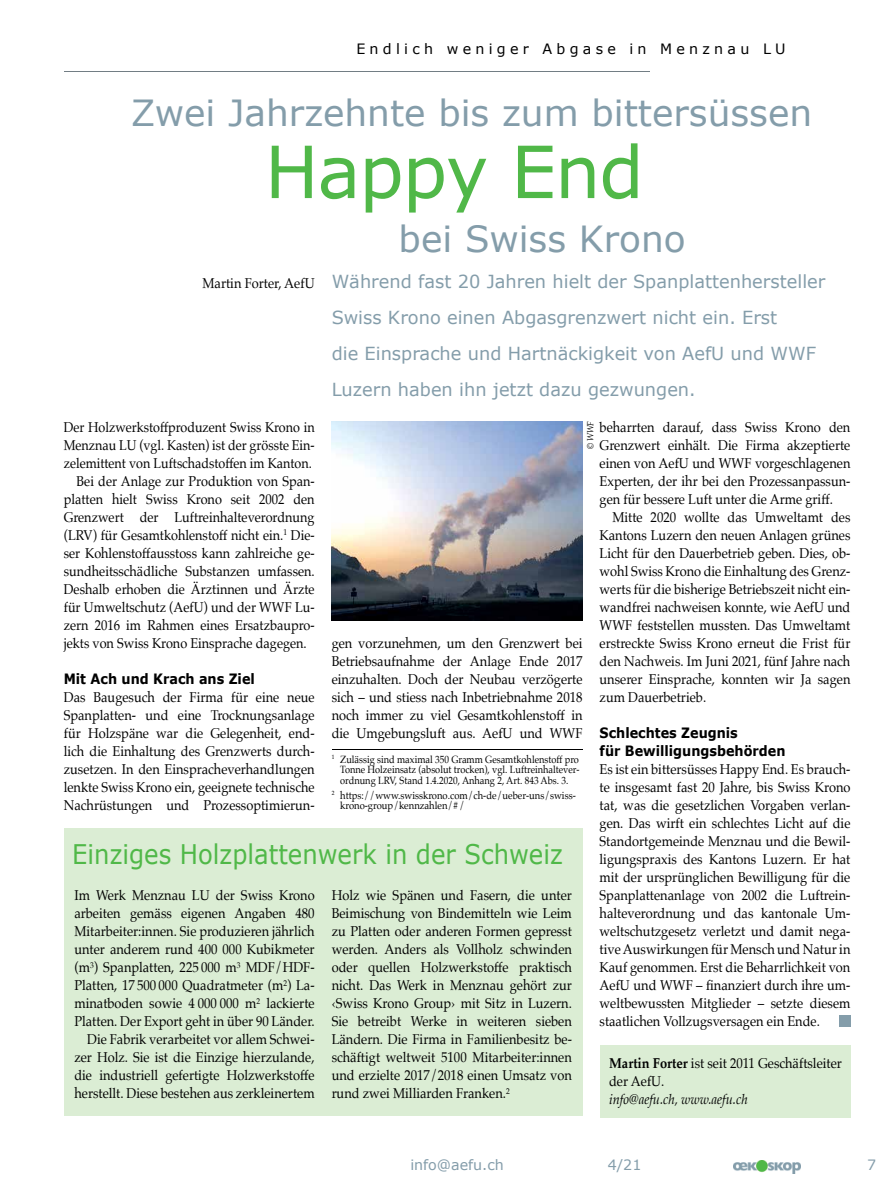
<style>
.page{position:relative;width:893px;height:1191px;background:#fff}
.page>*{position:absolute;margin:0;border:0;box-sizing:border-box;transform-origin:0 0}
.t1{font:72px "Verdana";letter-spacing:-.02em;color:#50b848}
.t2{font:36px "Verdana";color:#849daa}
.t3{font:27px "Verdana";color:#50b848;scale:.9 1}
.t4{font:18px/36px "Verdana";color:#849daa}
.t5{font:14.25px/18px "Palatino";color:#000;text-align:justify;scale:.9 1}
.t6{font:14.25px "Palatino";color:#000;scale:.89 1}
.t7{font:14.25px "Palatino";color:#000;scale:.88 1}
.t8{font:700 14.25px/18px "Verdana";color:#000;scale:.9 1}
.t9{font:14.25px "Verdana";letter-spacing:.3em;color:#000}
.t10{font:italic 14.25px "Palatino";color:#000;scale:.9 1}
.t11{font:14.25px "Verdana";color:#849daa}
.t12{font:10.5px/10.5px "Palatino";color:#000;text-align:justify;scale:.88 1}
.t13{font:10.5px/10.5px "Palatino";color:#000;scale:.9 1}
.t14{font:italic 9px "Palatino";color:#000;scale:.9 1}
.s1{font-weight:700}
</style>
<div class="page">
<img style="left:733px;top:1160px;width:67px;height:13px">
<hr style="left:64px;top:71px;width:585px;height:1px;background:#727d84">
<hr style="left:332px;top:749px;width:251px;height:1px;background:#000">
<div style="left:600px;top:1044px;width:250px;height:73px;background:#dbedd4"></div>
<div style="left:839px;top:1015px;width:11px;height:11px;background:#849daa"></div>
<div style="left:64px;top:828px;width:519px;height:287px;background:#dbedd4"></div>
<img style="left:332px;top:421px;width:251px;height:199px">
<p class="t9" style="left:356px;top:40px;width:431px">Endlich weniger Abgase in Menznau LU</p>
<h2 class="t2" style="left:131px;top:90px;width:683px">Zwei Jahrzehnte bis zum bittersüssen</h2>
<h1 class="t1" style="left:265px;top:126px;width:381px">Happy End</h1>
<h2 class="t2" style="left:399px;top:216px;width:288px">bei Swiss Krono</h2>
<p class="t4" style="left:332px;top:264px;width:495px">Während fast 20 Jahren hielt der Spanplattenhersteller Swiss Krono einen Abgasgrenzwert nicht ein. Erst<br>die Einsprache und Hartnäckigkeit von AefU und WWF Luzern haben ihn jetzt dazu gezwungen.</p>
<p class="t5" style="left:202px;top:274px;width:126px">Martin Forter, AefU</p>
<p class="t5" style="left:600px;top:418px;width:280px">beharr ten darauf, dass Swiss Krono den Grenzwert einhält. Die Firma akzeptierte einen von AefU und WWF vorgeschlagenen Experten, der ihr bei den Prozessanpassun&shy;gen für bessere Luft unter die Arme griff.</p>
<p class="t5" style="left:600px;top:508px;width:280px;text-indent:13px">Mitte 2020 wollte das Umweltamt des Kantons Luzern den neuen Anlagen grünes Licht für den Dauerbetrieb geben. Dies, ob&shy;wohl Swiss Krono die Einhaltung des Grenz&shy;werts für die bisherige Betriebszeit nicht ein&shy;wandfrei nachweisen konnte, wie AefU und WWF feststellen mussten. Das Umweltamt erstreckte Swiss Krono erneut die Frist für den Nachweis. Im Juni 2021, fünf Jahre nach unserer Einsprache, konnten wir Ja sagen zum Dauerbetrieb.</p>
<p class="t8" style="left:600px;top:723px;width:208px">Schlechtes Zeugnis<br>für Bewilligungsbehörden</p>
<p class="t5" style="left:600px;top:760px;width:280px">Es ist ein bittersüsses Happy End. Es brauch&shy;te insgesamt fast 20 Jahre, bis Swiss Krono tat, was die gesetzlichen Vorgaben verlan&shy;gen. Das wirft ein schlechtes Licht auf die Standortgemeinde Menznau und die Bewil&shy;ligungspraxis des Kantons Luzern. Er hat mit der ursprünglichen Bewilligung für die Spanplattenanlage von 2002 die Luftrein&shy;halteverordnung und das kantonale Um&shy;weltschutzgesetz verletzt und damit nega&shy;tive Auswirkungen für Mensch und Natur in Kauf genommen. Erst die Beharrlichkeit von AefU und WWF – finanziert durch ihre um&shy;weltbewussten Mitglieder – setzte diesem staatlichen Vollzugsversagen ein Ende.</p>
<p class="t14" style="left:583px;top:449px;width:32px;rotate:-90deg">© WWF</p>
<p class="t7" style="left:64px;top:415px;width:287px">Der Holzwerkstoffproduzent Swiss Krono in</p>
<p class="t7" style="left:64px;top:433px;width:287px">Menznau LU (vgl. Kasten) ist der grösste Ein-</p>
<p class="t7" style="left:64px;top:451px;width:283px">zelemittent von Luftschadstoffen im Kanton.</p>
<p class="t6" style="left:77px;top:469px;width:269px">Bei der Anlage zur Produktion von Span-</p>
<p class="t6" style="left:64px;top:487px;width:283px">platten hielt Swiss Krono seit 2002 den</p>
<p class="t6" style="left:64px;top:505px;width:283px">Grenz wert der Luftreinhalteverordnung</p>
<p class="t6" style="left:64px;top:523px;width:283px">(LRV) für Gesamtkohlenstoff nicht ein.<sup>1</sup> Die-</p>
<p class="t6" style="left:64px;top:541px;width:283px">ser Kohlenstoffausstoss kann zahlreiche ge-</p>
<p class="t6" style="left:64px;top:559px;width:283px">sundheitsschädliche Substanzen umfassen.</p>
<p class="t6" style="left:64px;top:577px;width:283px">Deshalb erhoben die Ärztinnen und Ärz te</p>
<p class="t6" style="left:64px;top:595px;width:283px">für Umweltschutz (AefU) und der WWF Lu-</p>
<p class="t6" style="left:64px;top:613px;width:283px">zern 2016 im Rahmen eines Ersatzbaupro-</p>
<p class="t6" style="left:64px;top:631px;width:275px">jekts von Swiss Krono Einsprache dagegen.</p>
<p class="t8" style="left:64px;top:670px;width:214px">Mit Ach und Krach ans Ziel</p>
<p class="t5" style="left:64px;top:688px;width:280px">Das Baugesuch der Firma für eine neue Spanplatten- und eine Trocknungsanlage für Holzspäne war die Gelegenheit, end&shy;lich die Einhaltung des Grenzwerts durch&shy;zusetzen. In den Einspracheverhandlungen lenkte Swiss Krono ein, geeignete technische Nachrüstungen und Prozessoptimierun-</p>
<p class="t5" style="left:332px;top:634px;width:280px">gen vorzunehmen, um den Grenzwert bei Betriebsaufnahme der Anlage Ende 2017 einzuhalten. Doch der Neubau verzögerte sich – und stiess nach Inbetriebnahme 2018 noch immer zu viel Gesamtkohlenstoff in die Umgebungsluft aus. AefU und WWF</p>
<p class="t12" style="left:340px;top:754px;width:273px;text-indent:-9px"><sup>1</sup> Zulässig sind maximal 350 Gramm Gesamtkohlenstoff pro Tonne Holzeinsatz (absolut trocken), vgl. Luftreinhaltever&shy;ordnung LRV, Stand 1.4.2020, Anhang 2, Art. 843 Abs. 3.</p>
<p class="t13" style="left:340px;top:789px;width:263px;text-indent:-9px"><sup>2</sup> https://www.swisskrono.com/ch-de/ueber-uns/swiss&shy;krono-group/kennzahlen/#/</p>
<h3 class="t3" style="left:72px;top:837px;width:546px">Einziges Holzplattenwerk in der Schweiz</h3>
<p class="t5" style="left:74px;top:886px;width:268px;text-align:right">Im Werk Menznau LU der Swiss Krono arbeiten gemäss eigenen Angaben 480<br>Mitarbeiter:innen. Sie produzieren jährlich unter anderem rund 400 000 Kubikmeter (m<sup>3</sup>) Spanplatten, 225 000 m<sup>3</sup> MDF/HDF-Platten, 17 500 000 Quadratmeter (m<sup>2</sup>) La&shy;minatboden sowie 4 000 000 m<sup>2</sup> lackier te Platten. Der Export geht in über 90 Länder.<br>Die Fabrik verarbeitet vor allem Schwei&shy;zer Holz. Sie ist die Einzige hierzulande, die industriell gefertigte Holzwerkstoffe herstellt. Diese bestehen aus zerklei nertem</p>
<p class="t5" style="left:332px;top:886px;width:268px">Holz wie Spänen und Fasern, die unter Beimischung von Bindemitteln wie Leim zu Platten oder anderen Formen gepresst werden. Anders als Vollholz schwinden oder quellen Holzwerkstoffe praktisch nicht. Das Werk in Menznau gehört zur ‹Swiss Krono Group› mit Sitz in Luzern.<br>Sie betreibt Werke in weiteren sieben Ländern. Die Firma in Familienbesitz be&shy;schäftigt weltweit 5100 Mitarbeiter:innen und erzielte 2017/2018 einen Umsatz von rund zwei Milliarden Franken.<sup>2</sup></p>
<p class="t5" style="left:609px;top:1054px;width:260px"><span class="s1">Martin Forter</span> ist seit 2011 Geschäftsleiter der AefU.</p>
<p class="t10" style="left:609px;top:1087px;width:156px">info@aefu.ch, www.aefu.ch</p>
<p class="t11" style="left:410px;top:1156px;width:95px">info@aefu.ch</p>
<p class="t11" style="left:608px;top:1156px;width:35px">4/21</p>
<p class="t11" style="left:867px;top:1156px;width:11px">7</p>
</div>
